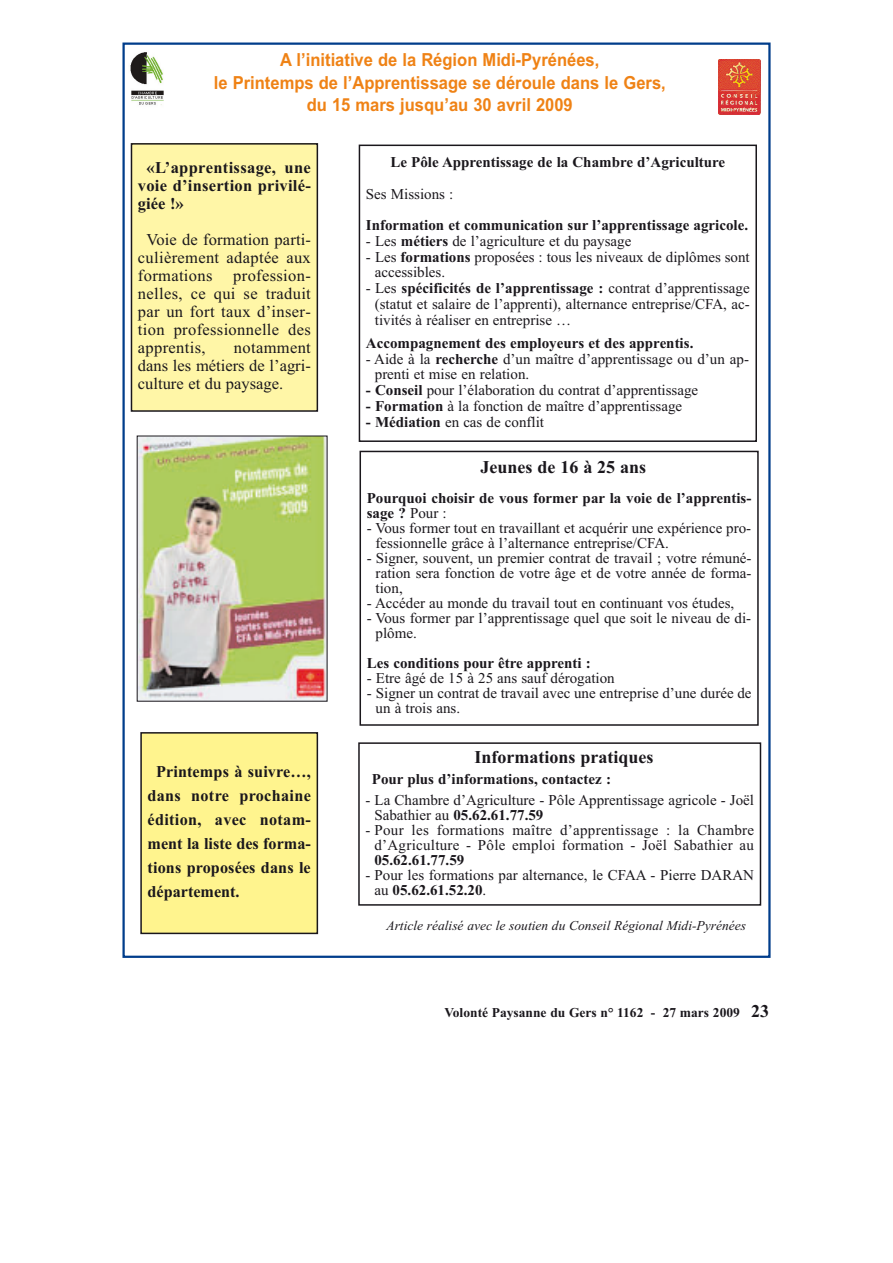
<style>
.page{position:relative;width:893px;height:1263px;background:#fff}
.page>*{position:absolute;margin:0;border:0;box-sizing:border-box;transform-origin:0 0}
.t1{font:700 18px/22.5px "Arial";color:#ef8215;text-align:center;scale:.92 1}
.t2{font:700 18px "Times New Roman";color:#1a171c}
.t3{font:16.5px/18px "Times New Roman";letter-spacing:.02em;color:#1a171c;text-align:justify}
.t4{font:700 16.5px/24px "Times New Roman";letter-spacing:.005em;color:#1a171c;text-align:justify}
.t5{font:15px/15px "Times New Roman";color:#1a171c}
.t6{font:700 15px/15px "Times New Roman";color:#1a171c}
.t7{font:15px/15px "Times New Roman";letter-spacing:.02em;color:#1a171c;text-align:center}
.t8{font:italic 13.5px "Times New Roman";color:#1a171c}
.t9{font:700 13.5px "Times New Roman";color:#1a171c}
.s1{font-weight:700}
.s2{font-weight:400}
.s3{font-size:18px}
</style>
<div class="page">
<svg style="left:718px;top:59px;width:1px;height:55px"></svg>
<img style="left:719px;top:59px;width:42px;height:55px">
<div style="left:131px;top:144px;width:186px;height:267px;background:#fff6a7"></div>
<div style="left:131px;top:143px;width:187px;height:269px;border:2px solid #1a171c"></div>
<img style="left:139px;top:438px;width:186px;height:262px">
<div style="left:359px;top:145px;width:398px;height:297px;border:2px solid #1a171c"></div>
<div style="left:141px;top:733px;width:176px;height:200px;background:#fff48e"></div>
<div style="left:140px;top:732px;width:178px;height:202px;border:2px solid #1a171c"></div>
<div style="left:359px;top:451px;width:400px;height:275px;border:2px solid #1a171c"></div>
<div style="left:358px;top:742px;width:403px;height:164px;border:2px solid #1a171c"></div>
<img style="left:130px;top:52px;width:34px;height:53px">
<p class="t1" style="left:214px;top:50px;width:493px">A l’initiative de la Région Midi-Pyrénées,<br>le Printemps de l’Apprentissage se déroule dans le Gers, du 15 mars jusqu’au 30 avril 2009</p>
<p class="t4" style="left:138px;top:161px;width:174px;line-height:18px;text-indent:9px">«L’apprentissage, une voie d’insertion privilé&shy;giée !»</p>
<p class="t3" style="left:138px;top:232px;width:174px;text-indent:9px">Voie de formation parti&shy;culièrement adaptée aux formations</p>
<p class="t3" style="left:138px;top:268px;width:174px;text-indent:95px">profession&shy;nelles, ce qui se traduit par un fort taux d’inser&shy;tion professionnelle des apprentis,</p>
<p class="t3" style="left:138px;top:340px;width:174px;text-indent:96px">notamment dans les métiers de l’agri&shy;culture et du paysage.</p>
<p class="t4" style="left:148px;top:761px;width:165px;text-indent:9px">Printemps à suivre…, dans notre prochaine édition, avec notam&shy;ment la liste des forma&shy;tions proposées dans le département.</p>
<p class="t6" style="left:390px;top:156px;width:336px">Le Pôle Apprentissage de la Chambre d’Agriculture</p>
<p class="t5" style="left:366px;top:188px;width:89px">Ses Missions :</p>
<p class="t6" style="left:366px;top:219px;width:384px">Information et communication sur l’apprentissage agricole.</p>
<p class="t5" style="left:366px;top:235px;width:267px">- Les <span class="s1">métiers</span> de l’agriculture et du paysage</p>
<p class="t5" style="left:375px;top:250px;width:376px;line-height:15.8px;text-indent:-9px">- Les <span class="s1">formations</span> proposées : tous les niveaux de diplômes sont accessibles.</p>
<p class="t5" style="left:375px;top:282px;width:376px;line-height:15.8px;text-align:justify;text-indent:-9px">- Les <span class="s1">spécificités de l’apprentissage :</span> contrat d’apprentissage (statut et salaire de l’apprenti), alternance entreprise/CFA, ac&shy;tivités à réaliser en entreprise …</p>
<p class="t6" style="left:366px;top:337px;width:329px">Accompagnement des employeurs et des apprentis.</p>
<p class="t5" style="left:375px;top:352px;width:376px;line-height:15.8px;text-indent:-9px">- Aide à la <span class="s1">recherche</span> d’un maître d’apprentissage ou d’un ap&shy;prenti et mise en relation.</p>
<p class="t5" style="left:366px;top:384px;width:334px"><span class="s1">- Conseil</span> pour l’élaboration du contrat d’apprentissage</p>
<p class="t5" style="left:366px;top:400px;width:318px"><span class="s1">- Formation</span> à la fonction de maître d’apprentissage</p>
<p class="t5" style="left:366px;top:416px;width:180px"><span class="s1">- Médiation</span> en cas de conflit</p>
<p class="t2" style="left:480px;top:461px;width:167px">Jeunes de 16 à 25 ans</p>
<p class="t6" style="left:367px;top:492px;width:386px">Pourquoi choisir de vous former par la voie de l’apprentis&shy;sage ? <span class="s2">Pour :</span></p>
<p class="t5" style="left:376px;top:522px;width:377px;text-indent:-9px">- Vous former tout en travaillant et acquérir une expérience pro&shy;fessionnelle grâce à l’alternance entreprise/CFA.</p>
<p class="t5" style="left:376px;top:552px;width:377px;text-align:justify;text-indent:-9px">- Signer, souvent, un premier contrat de travail ; votre rémuné&shy;ration sera fonction de votre âge et de votre année de forma&shy;tion,</p>
<p class="t5" style="left:367px;top:597px;width:369px">- Accéder au monde du travail tout en continuant vos études,</p>
<p class="t5" style="left:376px;top:612px;width:377px;text-indent:-9px">- Vous former par l’apprentissage quel que soit le niveau de di&shy;plôme.</p>
<p class="t6" style="left:367px;top:657px;width:225px">Les conditions pour être apprenti :</p>
<p class="t5" style="left:367px;top:672px;width:249px">- Etre âgé de 15 à 25 ans sauf dérogation</p>
<p class="t5" style="left:376px;top:687px;width:377px;text-indent:-9px">- Signer un contrat de travail avec une entreprise d’une durée de un à trois ans.</p>
<p class="t2" style="left:474px;top:751px;width:180px">Informations pratiques</p>
<p class="t6" style="left:372px;top:773px;width:241px">Pour plus d’informations, contactez :</p>
<p class="t5" style="left:374px;top:794px;width:381px;text-indent:-9px">- La Chambre d’Agriculture - Pôle Apprentissage agricole - Joël<br>Sabathier au <span class="s1">05.62.61.77.59</span></p>
<p class="t7" style="left:365px;top:824px;width:390px">- Pour les formations maître d’apprentissage : la Chambre d’Agriculture - Pôle emploi formation - Joël Sabathier au</p>
<p class="t6" style="left:374px;top:854px;width:91px">05.62.61.77.59</p>
<p class="t5" style="left:374px;top:869px;width:381px;text-indent:-9px">- Pour les formations par alternance, le CFAA - Pierre DARAN au <span class="s1">05.62.61.52.20</span>.</p>
<p class="t8" style="left:386px;top:921px;width:361px">Article réalisé avec le soutien du Conseil Régional Midi-Pyrénées</p>
<p class="t9" style="left:444px;top:1009px;width:326px">Volonté Paysanne du Gers n° 1162 - 27 mars 2009 <span class="s3">23</span></p>
</div>
